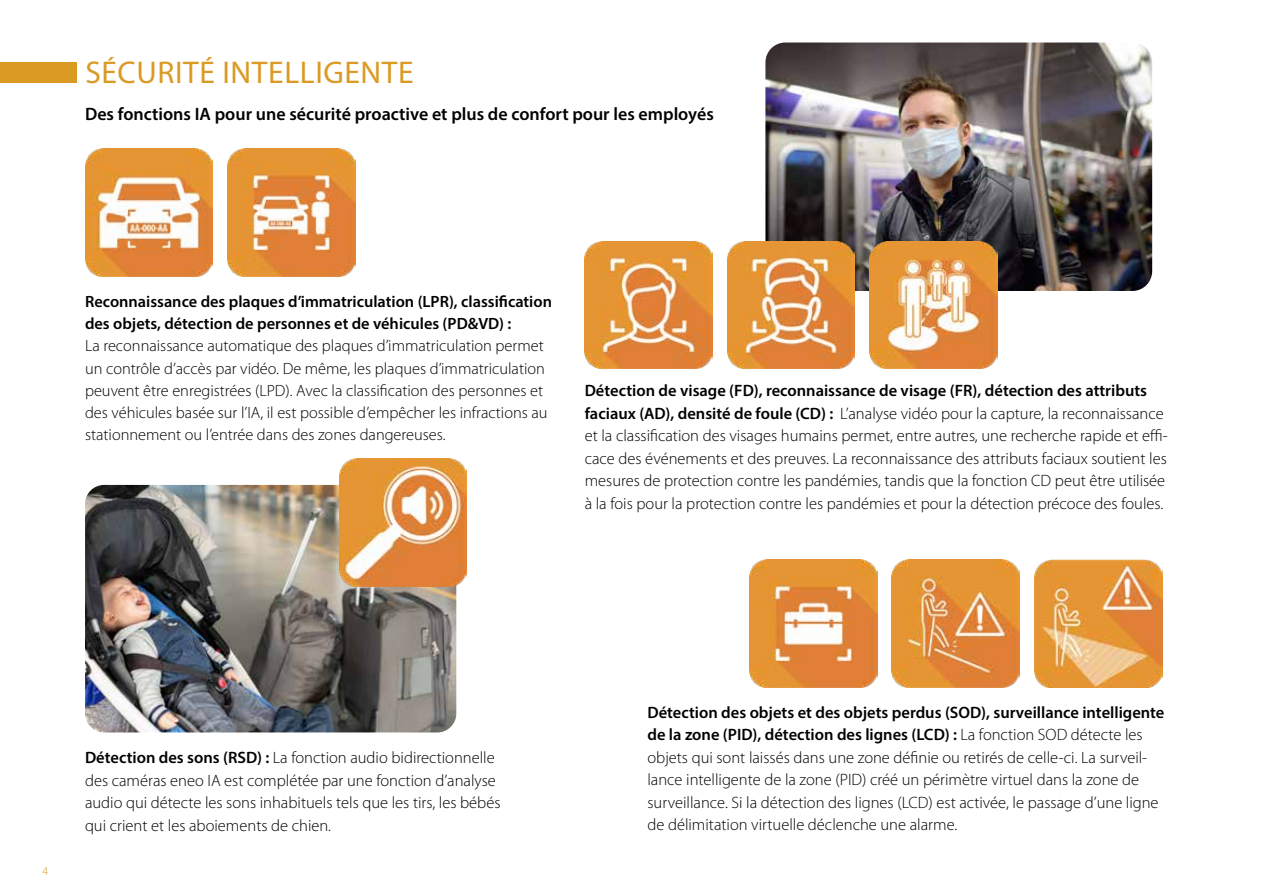
<style>
.page{position:relative;width:1263px;height:893px;background:#fff}
.page>*{position:absolute;margin:0;border:0;box-sizing:border-box;transform-origin:0 0}
.t1{font:31.5px "Myriad Pro";letter-spacing:.02em;color:#da9a23}
.t2{font:600 18px "Myriad Pro";color:#000}
.t3{font:300 16.5px/22.5px "Myriad Pro";color:#000}
.t4{font:300 16.35px/22.4px "Myriad Pro";color:#000}
.t5{font:600 16.35px/22.4px "Myriad Pro";color:#000}
.t6{font:300 12px "Myriad Pro";color:#da9a23}
.s1{font-weight:600}
</style>
<div class="page">
<img style="left:765px;top:43px;width:387px;height:248px">
<img style="left:227px;top:149px;width:128px;height:127px">
<img style="left:892px;top:560px;width:127px;height:127px">
<img style="left:1034px;top:560px;width:128px;height:127px">
<img style="left:85px;top:149px;width:128px;height:127px">
<img style="left:749px;top:560px;width:128px;height:127px">
<img style="left:727px;top:241px;width:128px;height:128px">
<img style="left:870px;top:241px;width:127px;height:128px">
<img style="left:585px;top:241px;width:127px;height:128px">
<div style="left:0;top:63px;width:77px;height:20px;background:#da9a23"></div>
<img style="left:85px;top:485px;width:371px;height:247px">
<img style="left:339px;top:459px;width:128px;height:127px">
<h1 class="t1" style="left:85px;top:53px;width:330px">SÉCURITÉ INTELLIGENTE</h1>
<p class="t2" style="left:85px;top:103px;width:630px">Des fonctions IA pour une sécurité proactive et plus de confort pour les employés</p>
<p class="t5" style="left:85px;top:290px;width:468px">Reconnaissance des plaques d’immatriculation (LPR), classification des objets, détection de personnes et de véhicules (PD&amp;VD) :</p>
<p class="t4" style="left:85px;top:335px;width:464px">La reconnaissance automatique des plaques d’immatriculation permet un contrôle d’accès par vidéo. De même, les plaques d’immatriculation peuvent être enregistrées (LPD). Avec la classification des personnes et des véhicules basée sur l’IA, il est possible d’empêcher les infractions au stationnement ou l’entrée dans des zones dangereuses.</p>
<p class="t3" style="left:585px;top:380px;width:585px"><span class="s1">Détection de visage (FD), reconnaissance de visage (FR), détection des attributs faciaux (AD), densité de foule (CD) :</span> L’analyse vidéo pour la capture, la reconnaissance et la classification des visages humains permet, entre autres, une recherche rapide et effi&shy;cace des événements et des preuves. La reconnaissance des attributs faciaux soutient les mesures de protection contre les pandémies, tandis que la fonction CD peut être utilisée à la fois pour la protection contre les pandémies et pour la détection précoce des foules.</p>
<p class="t6" style="left:43px;top:865px;width:7px">4</p>
<p class="t3" style="left:85px;top:747px;width:417px"><span class="s1">Détection des sons (RSD) :</span> La fonction audio bidirectionnelle des caméras eneo IA est complétée par une fonction d’analyse audio qui détecte les sons inhabituels tels que les tirs, les bébés qui crient et les aboiements de chien.</p>
<p class="t3" style="left:647px;top:701px;width:518px"><span class="s1">Détection des objets et des objets perdus (SOD), surveillance intelligente de la zone (PID), détection des lignes (LCD) :</span> La fonction SOD détecte les objets qui sont laissés dans une zone définie ou retirés de celle-ci. La surveil&shy;lance intelligente de la zone (PID) créé un périmètre virtuel dans la zone de surveillance. Si la détection des lignes (LCD) est activée, le passage d’une ligne de délimitation virtuelle déclenche une alarme.</p>
</div>
